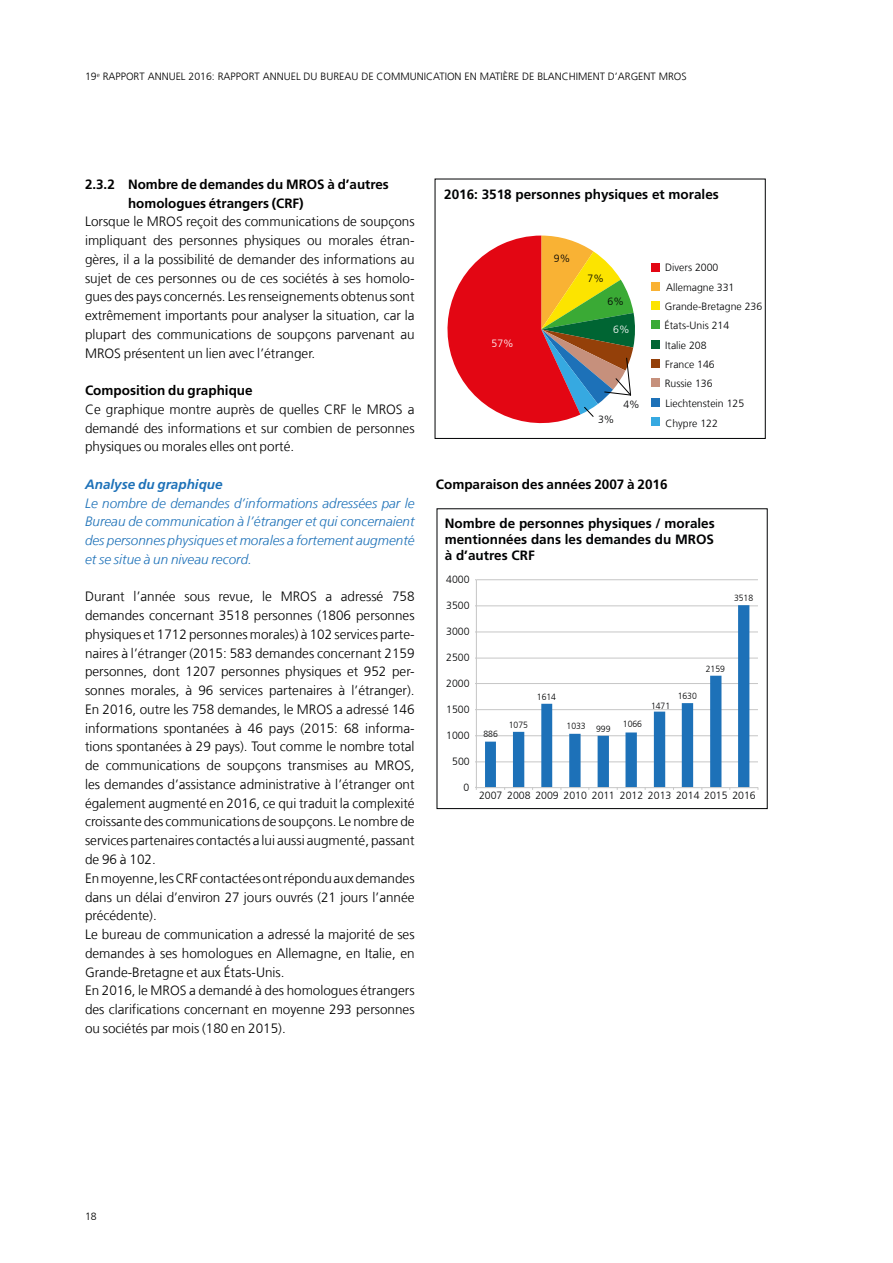
<style>
.page{position:relative;width:893px;height:1263px;background:#fff}
.page>*{position:absolute;margin:0;border:0;box-sizing:border-box;transform-origin:0 0}
.t1{font:300 13.5px/18.8px "Frutiger LT Com";color:#000;text-align:justify}
.t2{font:italic 300 13.5px/18.8px "Frutiger LT Com";color:#1d71b8;text-align:justify}
.t3{font:700 13.5px/16.2px "Frutiger LT Com";color:#010203;text-align:justify}
.t4{font:700 13.5px/18.8px "Frutiger LT Com";color:#000}
.t5{font:italic 700 13.5px "Frutiger LT Com";color:#1d71b8}
.t6{font:300 10.5px/19.5px "Frutiger LT Com";color:#010203}
.t7{font:300 10.5px "Frutiger LT Com";color:#000}
.t8{font:300 10.5px "Frutiger LT Com";color:#fff}
.t9{font:300 9px "Frutiger LT Com";color:#010203;scale:.96 1}
</style>
<div class="page">
<div style="left:651px;top:263px;width:9px;height:8px;background:#e30613"></div>
<div style="left:651px;top:282px;width:9px;height:9px;background:#f9b234"></div>
<div style="left:651px;top:301px;width:9px;height:9px;background:#fce400"></div>
<div style="left:651px;top:321px;width:9px;height:8px;background:#3aaa35"></div>
<div style="left:651px;top:340px;width:9px;height:8px;background:#006533"></div>
<div style="left:651px;top:359px;width:9px;height:9px;background:#944009"></div>
<div style="left:651px;top:378px;width:9px;height:9px;background:#c6907c"></div>
<div style="left:651px;top:398px;width:9px;height:9px;background:#1d71b8"></div>
<div style="left:651px;top:418px;width:9px;height:8px;background:#36a9e1"></div>
<div style="left:435px;top:179px;width:331px;height:260px;border:1px solid #010203"></div>
<svg style="left:434px;top:236px;width:201px;height:200px"></svg>
<hr style="left:476px;top:761px;width:282px;height:1px;background:#c6c6c6">
<hr style="left:476px;top:735px;width:282px;height:1px;background:#c6c6c6">
<hr style="left:476px;top:709px;width:282px;height:1px;background:#c6c6c6">
<hr style="left:476px;top:683px;width:282px;height:1px;background:#c6c6c6">
<hr style="left:476px;top:658px;width:282px;height:1px;background:#c6c6c6">
<hr style="left:476px;top:632px;width:282px;height:1px;background:#c6c6c6">
<hr style="left:476px;top:605px;width:282px;height:1px;background:#c6c6c6">
<hr style="left:476px;top:579px;width:282px;height:1px;background:#c6c6c6">
<svg style="left:485px;top:605px;width:264px;height:182px"></svg>
<hr style="left:476px;top:580px;width:1px;height:208px;background:#c6c6c6">
<hr style="left:476px;top:787px;width:282px;height:1px;background:#c6c6c6">
<p class="t7" style="left:85px;top:70px;width:603px">19<sup>e</sup> RAPPORT ANNUEL 2016: RAPPORT ANNUEL DU BUREAU DE COMMUNICATION EN MATIÈRE DE BLANCHIMENT D’ARGENT MROS</p>
<p class="t4" style="left:128px;top:175px;width:262px;text-indent:-43px">2.3.2 Nombre de demandes du MROS à d’autres homologues étrangers (CRF)</p>
<p class="t1" style="left:85px;top:212px;width:331px">Lorsque le MROS reçoit des communications de soupçons impliquant des personnes physiques ou morales étran&shy;gères, il a la possibilité de demander des informations au sujet de ces personnes ou de ces sociétés à ses homolo&shy;gues des pays concernés. Les renseignements obtenus sont extrêmement importants pour analyser la situation, car la plupart des communications de soupçons parvenant au MROS présentent un lien avec l’étranger.</p>
<p class="t4" style="left:85px;top:381px;width:169px">Composition du graphique</p>
<p class="t1" style="left:85px;top:400px;width:331px">Ce graphique montre auprès de quelles CRF le MROS a demandé des informations et sur combien de personnes physiques ou morales elles ont porté.</p>
<p class="t5" style="left:85px;top:476px;width:139px">Analyse du graphique</p>
<p class="t2" style="left:85px;top:494px;width:331px">Le nombre de demandes d’informations adressées par le Bureau de communication à l’étranger et qui concernaient des personnes physiques et morales a fortement augmenté et se situe à un niveau record.</p>
<p class="t1" style="left:85px;top:587px;width:331px;text-align:left">Durant l’année sous revue, le MROS a adressé 758 demandes concernant 3518 personnes (1806 personnes physiques et 1712 personnes morales) à 102 services parte&shy;naires à l’étranger (2015: 583 demandes concernant 2159 personnes, dont 1207 personnes physiques et 952 per&shy;sonnes morales, à 96 services partenaires à l’étranger).<br>En 2016, outre les 758 demandes, le MROS a adressé 146 informations spontanées à 46 pays (2015: 68 informa&shy;tions spontanées à 29 pays). Tout comme le nombre total de communications de soupçons transmises au MROS, les demandes d’assistance administrative à l’étranger ont également augmenté en 2016, ce qui traduit la complexité croissante des communications de soupçons. Le nombre de services partenaires contactés a lui aussi augmenté, passant de 96 à 102.<br>En moyenne, les CRF contactées ont répondu aux demandes dans un délai d’environ 27 jours ouvrés (21 jours l’année précédente).<br>Le bureau de communication a adressé la majorité de ses demandes à ses homologues en Allemagne, en Italie, en Grande-Bretagne et aux États-Unis.<br>En 2016, le MROS a demandé à des homologues étrangers des clarifications concernant en moyenne 293 personnes ou sociétés par mois (180 en 2015).</p>
<p class="t3" style="left:444px;top:186px;width:276px">2016: 3518 personnes physiques et morales</p>
<p class="t8" style="left:492px;top:338px;width:24px">57%</p>
<p class="t6" style="left:554px;top:248px;width:18px">9%</p>
<p class="t6" style="left:588px;top:268px;width:18px">7%</p>
<p class="t6" style="left:607px;top:292px;width:18px">6%</p>
<p class="t8" style="left:613px;top:323px;width:18px">6%</p>
<p class="t6" style="left:598px;top:409px;width:18px">3%</p>
<p class="t6" style="left:623px;top:394px;width:18px">4%</p>
<p class="t6" style="left:665px;top:258px;width:55px">Divers 2000</p>
<p class="t6" style="left:664px;top:277px;width:99px">Allemagne 331<br>Grande-Bretagne 236<br>États-Unis 214<br>Italie 208<br>France 146<br>Russie 136<br>Liechtenstein 125<br>Chypre 122</p>
<p class="t4" style="left:436px;top:475px;width:233px">Comparaison des années 2007 à 2016</p>
<p class="t3" style="left:445px;top:515px;width:272px">Nombre de personnes physiques / morales mentionnées dans les demandes du MROS à d’autres CRF</p>
<p class="t6" style="left:446px;top:570px;width:25px">4000</p>
<p class="t6" style="left:446px;top:596px;width:25px">3500</p>
<p class="t6" style="left:446px;top:622px;width:25px">3000</p>
<p class="t6" style="left:446px;top:647px;width:25px">2500</p>
<p class="t6" style="left:446px;top:673px;width:25px">2000</p>
<p class="t6" style="left:446px;top:699px;width:25px">1500</p>
<p class="t6" style="left:446px;top:725px;width:25px">1000</p>
<p class="t6" style="left:452px;top:751px;width:19px">500</p>
<p class="t6" style="left:463px;top:777px;width:7px">0</p>
<p class="t9" style="left:734px;top:593px;width:22px">3518</p>
<p class="t9" style="left:483px;top:728px;width:17px">886</p>
<p class="t9" style="left:509px;top:720px;width:22px">1075</p>
<p class="t9" style="left:537px;top:692px;width:22px">1614</p>
<p class="t9" style="left:567px;top:721px;width:47px">1033 999</p>
<p class="t9" style="left:623px;top:719px;width:22px">1066</p>
<p class="t9" style="left:651px;top:701px;width:22px">1471</p>
<p class="t9" style="left:678px;top:691px;width:22px">1630</p>
<p class="t9" style="left:706px;top:664px;width:22px">2159</p>
<p class="t6" style="left:479px;top:786px;width:278px">2007 2008 2009 2010 2011 2012 2013 2014 2015 2016</p>
<p class="t7" style="left:85px;top:1210px;width:13px">18</p>
</div>
